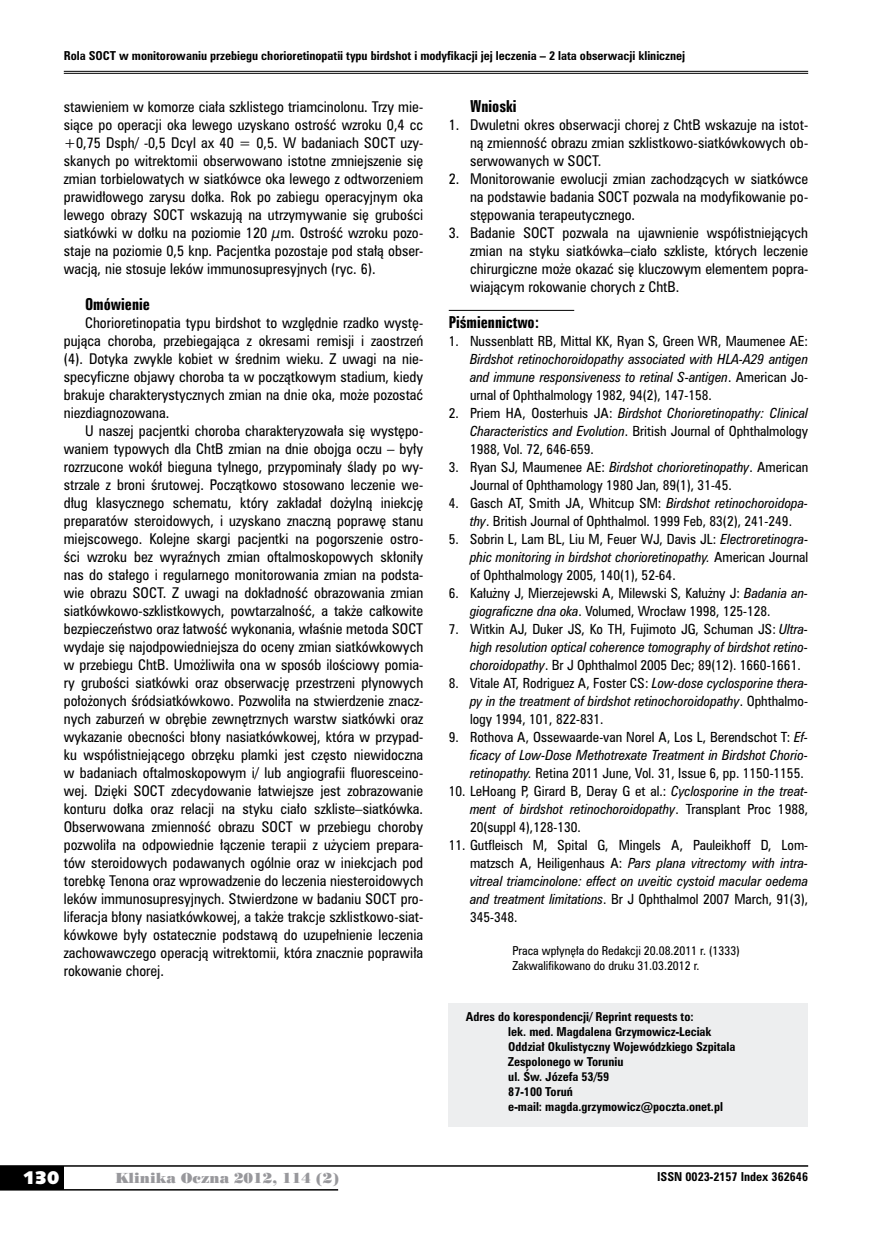
<style>
.page{position:relative;width:872px;height:1234px;background:#fff}
.page>*{position:absolute;margin:0;border:0;box-sizing:border-box;transform-origin:0 0}
.t1{font:18px "Humanst 531 U Blk PL";color:#fff}
.t2{font:15px "Zurich Bd X Cn PL";color:#000}
.t3{font:13.5px/18px "Zurich Cn PL";color:#000;text-align:justify}
.t4{font:13.5px "Poster Bodoni PL";color:#98989c}
.t5{font:12.75px/18px "Zurich Cn PL";color:#000;text-align:justify}
.t6{font:italic 12.75px/18px "Zurich Cn PL";color:#000;text-align:justify}
.t7{font:700 11.25px/15px "Zurich Cn PL";color:#000}
.t8{font:11.25px/15px "Zurich Cn PL";color:#000}
.s1{font-style:normal}
.s2{font-style:italic}
</style>
<div class="page">
<div style="left:0;top:1165px;width:64px;height:24px;background:#000"></div>
<hr style="left:0;top:1164px;width:808px;height:2px;background:#000">
<hr style="left:0;top:1188px;width:338px;height:2px;background:#000">
<hr style="left:64px;top:71px;width:744px;height:1px;background:#000">
<hr style="left:64px;top:73px;width:744px;height:1px;background:#000">
<hr style="left:449px;top:310px;width:125px;height:1px;background:#000">
<div style="left:449px;top:1003px;width:359px;height:123px;background:#edeeef"></div>
<p class="t7" style="left:64px;top:48px;width:623px">Rola SOCT w monitorowaniu przebiegu chorioretinopatii typu birdshot i modyfikacji jej leczenia – 2 lata obserwacji klinicznej</p>
<p class="t3" style="left:64px;top:97px;width:361px">stawieniem w komorze ciała szklistego triamcinolonu. Trzy mie&shy;siące po operacji oka lewego uzyskano ostrość wzroku 0,4 cc +0,75 Dsph/ -0,5 Dcyl ax 40 = 0,5. W badaniach SOCT uzy&shy;skanych po witrektomii obserwowano istotne zmniejszenie się zmian torbielowatych w siatkówce oka lewego z odtworzeniem prawidłowego zarysu dołka. Rok po zabiegu operacyjnym oka lewego obrazy SOCT wskazują na utrzymywanie się grubości siatkówki w dołku na poziomie 120 µm. Ostrość wzroku pozo&shy;staje na poziomie 0,5 knp. Pacjentka pozostaje pod stałą obser&shy;wacją, nie stosuje leków immunosupresyjnych (ryc. 6).</p>
<p class="t2" style="left:85px;top:294px;width:66px">Omówienie</p>
<p class="t3" style="left:64px;top:313px;width:361px;text-indent:21px">Chorioretinopatia typu birdshot to względnie rzadko wystę&shy;pująca choroba, przebiegająca z okresami remisji i zaostrzeń (4). Dotyka zwykle kobiet w średnim wieku. Z uwagi na nie&shy;specyficzne objawy choroba ta w początkowym stadium, kiedy brakuje charakterystycznych zmian na dnie oka, może pozostać niezdiagnozowana.</p>
<p class="t3" style="left:64px;top:421px;width:361px;text-indent:21px">U naszej pacjentki choroba charakteryzowała się występo&shy;waniem typowych dla ChtB zmian na dnie obojga oczu – były rozrzucone wokół bieguna tylnego, przypominały ślady po wy&shy;strzale z broni śrutowej. Początkowo stosowano leczenie we&shy;dług klasycznego schematu, który zakładał dożylną iniekcję preparatów steroidowych, i uzyskano znaczną poprawę stanu miejscowego. Kolejne skargi pacjentki na pogorszenie ostro&shy;ści wzroku bez wyraźnych zmian oftalmoskopowych skłoniły nas do stałego i regularnego monitorowania zmian na podsta&shy;wie obrazu SOCT. Z uwagi na dokładność obrazowania zmian siatkówkowo-szklistkowych, powtarzalność, a także całkowite bezpieczeństwo oraz łatwość wykonania, właśnie metoda SOCT wydaje się najodpowiedniejsza do oceny zmian siatkówkowych w przebiegu ChtB. Umożliwiła ona w sposób ilościowy pomia&shy;ry grubości siatkówki oraz obserwację przestrzeni płynowych położonych śródsiatkówkowo. Pozwoliła na stwierdzenie znacz&shy;nych zaburzeń w obrębie zewnętrznych warstw siatkówki oraz wykazanie obecności błony nasiatkówkowej, która w przypad&shy;ku współistniejącego obrzęku plamki jest często niewidoczna w badaniach oftalmoskopowym i/ lub angiografii fluoresceino&shy;wej. Dzięki SOCT zdecydowanie łatwiejsze jest zobrazowanie konturu dołka oraz relacji na styku ciało szkliste–siatkówka.<br>Obserwowana zmienność obrazu SOCT w przebiegu choroby pozwoliła na odpowiednie łączenie terapii z użyciem prepara&shy;tów steroidowych podawanych ogólnie oraz w iniekcjach pod torebkę Tenona oraz wprowadzenie do leczenia niesteroidowych leków immunosupresyjnych. Stwierdzone w badaniu SOCT pro&shy;liferacja błony nasiatkówkowej, a także trakcje szklistkowo-siat&shy;kówkowe były ostatecznie podstawą do uzupełnienie leczenia zachowawczego operacją witrektomii, która znacznie poprawiła rokowanie chorej.</p>
<p class="t2" style="left:470px;top:96px;width:48px">Wnioski</p>
<p class="t3" style="left:470px;top:115px;width:340px;text-indent:-21px">1. Dwuletni okres obserwacji chorej z ChtB wskazuje na istot&shy;ną zmienność obrazu zmian szklistkowo-siatkówkowych ob&shy;serwowanych w SOCT.</p>
<p class="t3" style="left:470px;top:169px;width:340px;text-indent:-21px">2. Monitorowanie ewolucji zmian zachodzących w siatkówce na podstawie badania SOCT pozwala na modyfikowanie po&shy;stępowania terapeutycznego.</p>
<p class="t3" style="left:470px;top:223px;width:340px;text-indent:-21px">3. Badanie SOCT pozwala na ujawnienie współistniejących zmian na styku siatkówka–ciało szkliste, których leczenie chirurgiczne może okazać się kluczowym elementem popra&shy;wiającym rokowanie chorych z ChtB.</p>
<p class="t2" style="left:449px;top:312px;width:92px">Piśmiennictwo:</p>
<p class="t5" style="left:449px;top:331px;width:361px">1. Nussenblatt RB, Mittal KK, Ryan S, Green WR, Maumenee AE:</p>
<p class="t6" style="left:470px;top:349px;width:340px">Birdshot retinochoroidopathy associated with HLA-A29 antigen and immune responsiveness to retinal S-antigen<span class="s1">. American Jo&shy;urnal of Ophthalmology 1982, 94(2), 147-158.</span></p>
<p class="t5" style="left:470px;top:403px;width:340px;text-indent:-21px">2. Priem HA, Oosterhuis JA: <span class="s2">Birdshot Chorioretinopathy: Clinical Characteristics and Evolution</span>. British Journal of Ophthalmology 1988, Vol. 72, 646-659.</p>
<p class="t5" style="left:470px;top:457px;width:340px;text-indent:-21px">3. Ryan SJ, Maumenee AE: <span class="s2">Birdshot chorioretinopathy</span>. American<br>Journal of Ophthamology 1980 Jan, 89(1), 31-45.</p>
<p class="t5" style="left:449px;top:493px;width:361px;text-align:center">4. Gasch AT, Smith JA, Whitcup SM: <span class="s2">Birdshot retinochoroidopa&shy;thy</span>. British Journal of Ophthalmol. 1999 Feb, 83(2), 241-249.</p>
<p class="t5" style="left:470px;top:529px;width:340px;text-indent:-21px">5. Sobrin L, Lam BL, Liu M, Feuer WJ, Davis JL: <span class="s2">Electroretinogra&shy;phic monitoring in birdshot chorioretinopathy.</span> American Journal of Ophthalmology 2005, 140(1), 52-64.</p>
<p class="t5" style="left:470px;top:583px;width:340px;text-indent:-21px">6. Kałużny J, Mierzejewski A, Milewski S, Kałużny J: <span class="s2">Badania an&shy;giograficzne dna oka</span>. Volumed, Wrocław 1998, 125-128.</p>
<p class="t5" style="left:470px;top:619px;width:340px;text-indent:-21px">7. Witkin AJ, Duker JS, Ko TH, Fujimoto JG, Schuman JS: <span class="s2">Ultra&shy;high resolution optical coherence tomography of birdshot retino&shy;choroidopathy</span>. Br J Ophthalmol 2005 Dec; 89(12). 1660-1661.</p>
<p class="t6" style="left:470px;top:673px;width:340px;text-indent:-21px"><span class="s1">8. Vitale AT, Rodriguez A, Foster CS:</span> Low-dose cyclosporine thera&shy;py in the treatment of birdshot retinochoroidopathy<span class="s1">. Ophthalmo&shy;logy 1994, 101, 822-831.</span></p>
<p class="t5" style="left:470px;top:727px;width:340px;text-indent:-21px">9. Rothova A, Ossewaarde-van Norel A, Los L, Berendschot T: <span class="s2">Ef&shy;ficacy of Low-Dose Methotrexate Treatment in Birdshot Chorio&shy;retinopathy.</span> Retina 2011 June, Vol. 31, Issue 6, pp. 1150-1155.</p>
<p class="t5" style="left:470px;top:781px;width:340px;text-indent:-21px">10. LeHoang P, Girard B, Deray G et al.: <span class="s2">Cyclosporine in the treat&shy;ment of birdshot retinochoroidopathy</span>. Transplant Proc 1988, 20(suppl 4),128-130.</p>
<p class="t5" style="left:470px;top:835px;width:340px;text-indent:-21px">11. Gutfleisch M, Spital G, Mingels A, Pauleikhoff D, Lom&shy;matzsch A, Heiligenhaus A: <span class="s2">Pars plana vitrectomy with intra&shy;vitreal triamcinolone: effect on uveitic cystoid macular oedema and treatment limitations</span>. Br J Ophthalmol 2007 March, 91(3), 345-348.</p>
<p class="t8" style="left:512px;top:943px;width:229px">Praca wpłynęła do Redakcji 20.08.2011 r. (1333)<br>Zakwalifikowano do druku 31.03.2012 r.</p>
<p class="t7" style="left:508px;top:1008px;width:229px;text-indent:-43px">Adres do korespondencji/ Reprint requests to:<br>lek. med. Magdalena Grzymowicz-Leciak Oddział Okulistyczny Wojewódzkiego Szpitala Zespolonego w Toruniu<br>ul. Św. Józefa 53/59<br>87-100 Toruń<br>e-mail: magda.grzymowicz@poczta.onet.pl</p>
<h1 class="t1" style="left:23px;top:1165px;width:38px">130</h1>
<p class="t4" style="left:115px;top:1168px;width:225px">Klinika Oczna 2012, 114 (2)</p>
<p class="t7" style="left:657px;top:1168px;width:152px">ISSN 0023-2157 Index 362646</p>
</div>
